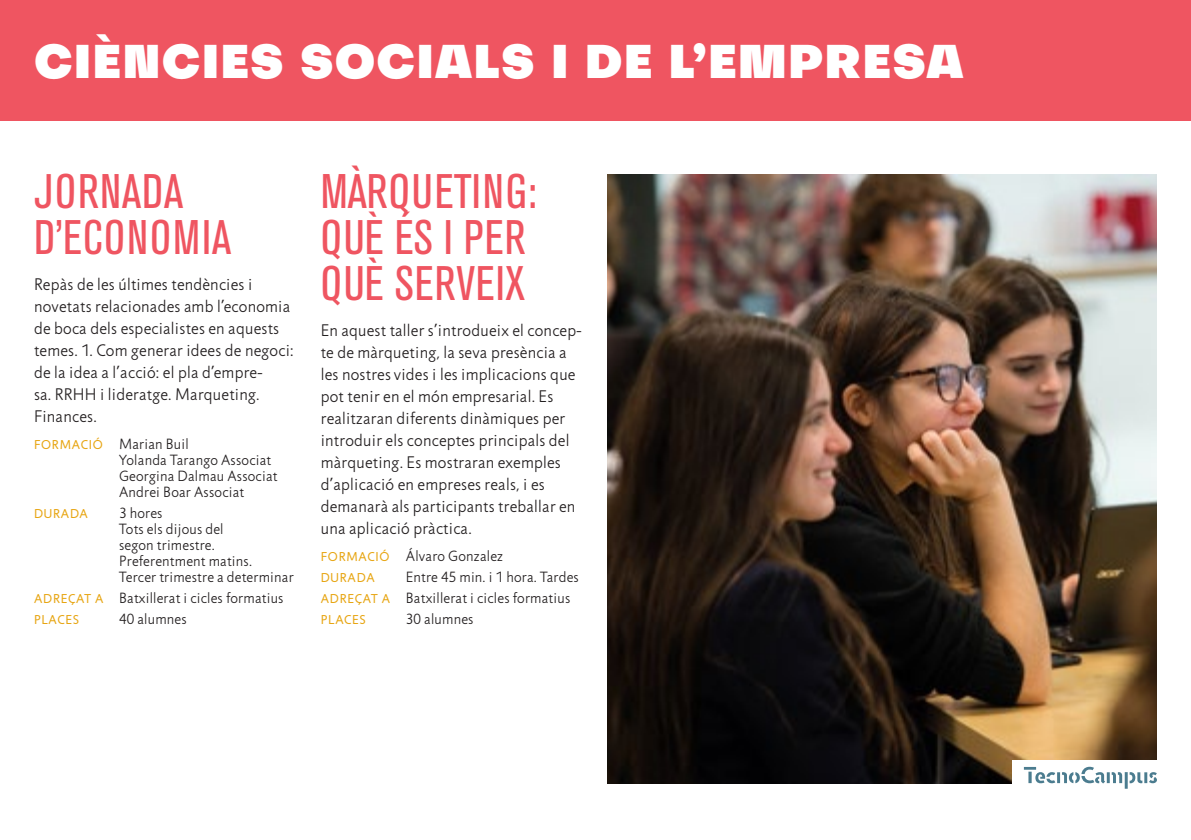
<style>
.page{position:relative;width:1191px;height:840px;background:#fff}
.page>*{position:absolute;margin:0;border:0;box-sizing:border-box;transform-origin:0 0}
.t1{font:condensed 48px/46px "Akzidenz Grotesk BE";letter-spacing:.02em;color:#ef5561}
.t2{font:900 46px "Subjectivity";letter-spacing:.025em;color:#fff}
.t3{font:300 17px/22px "Jigsaw";letter-spacing:.015em;color:#231f20}
.t4{font:300 15px/16px "Jigsaw";letter-spacing:.015em;color:#231f20}
.t5{font:13px "Jigsaw";letter-spacing:.06em;color:#e7a512}
.s1{font-weight:400;font-size:13px;color:#e7a512}
</style>
<div class="page">
<div style="left:0;top:0;width:1191px;height:120px;background:#ef5561"></div>
<img style="left:607px;top:174px;width:550px;height:608px">
<div style="left:1012px;top:759px;width:156px;height:33px;background:#fff"></div>
<svg style="left:1024px;top:766px;width:133px;height:22px"></svg>
<h2 class="t2" style="left:34px;top:25px;width:930px">CIÈNCIES SOCIALS I DE L’EMPRESA</h2>
<h1 class="t1" style="left:34px;top:169px;width:198px">JORNADA<br>D’ECONOMIA</h1>
<p class="t3" style="left:34px;top:273px;width:261px">Repàs de les últimes tendències i novetats relacionades amb l’economia de boca dels especialistes en aquests temes. 1. Com generar idees de negoci: de la idea a l’acció: el pla d’empre-<br>sa. RRHH i lideratge. Marqueting.<br>Finances.</p>
<p class="t4" style="left:119px;top:436px;width:160px;text-indent:-85px"><span class="s1">FORMACIÓ</span> Marian Buil<br>Yolanda Tarango Associat<br>Georgina Dalmau Associat<br>Andrei Boar Associat</p>
<p class="t5" style="left:34px;top:506px;width:55px">DURADA</p>
<p class="t4" style="left:119px;top:505px;width:176px">3 hores<br>Tots els dijous del<br>segon trimestre.<br>Preferentment matins.<br>Tercer trimestre a determinar</p>
<p class="t4" style="left:34px;top:590px;width:251px"><span class="s1">ADREÇAT A</span> Batxillerat i cicles formatius</p>
<p class="t5" style="left:34px;top:612px;width:47px">PLACES</p>
<p class="t4" style="left:119px;top:611px;width:69px">40 alumnes</p>
<h1 class="t1" style="left:321px;top:169px;width:217px">MÀRQUETING:<br>QUÈ ÉS I PER<br>QUÈ SERVEIX</h1>
<p class="t3" style="left:321px;top:319px;width:262px">En aquest taller s’introdueix el concep&shy;te de màrqueting, la seva presència a les nostres vides i les implicacions que pot tenir en el món empresarial. Es realitzaran diferents dinàmiques per introduir els conceptes principals del màrqueting. Es mostraran exemples d’aplicació en empreses reals, i es demanarà als participants treballar en una aplicació pràctica.</p>
<p class="t4" style="left:321px;top:548px;width:184px"><span class="s1">FORMACIÓ</span> Álvaro Gonzalez</p>
<p class="t5" style="left:321px;top:570px;width:55px">DURADA</p>
<p class="t4" style="left:321px;top:567px;width:260px;line-height:21px;text-indent:85px">Entre 45 min. i 1 hora. Tardes<br><span class="s1">ADREÇAT A</span> Batxillerat i cicles formatius</p>
<p class="t5" style="left:321px;top:612px;width:47px">PLACES</p>
<p class="t4" style="left:406px;top:611px;width:69px">30 alumnes</p>
</div>
